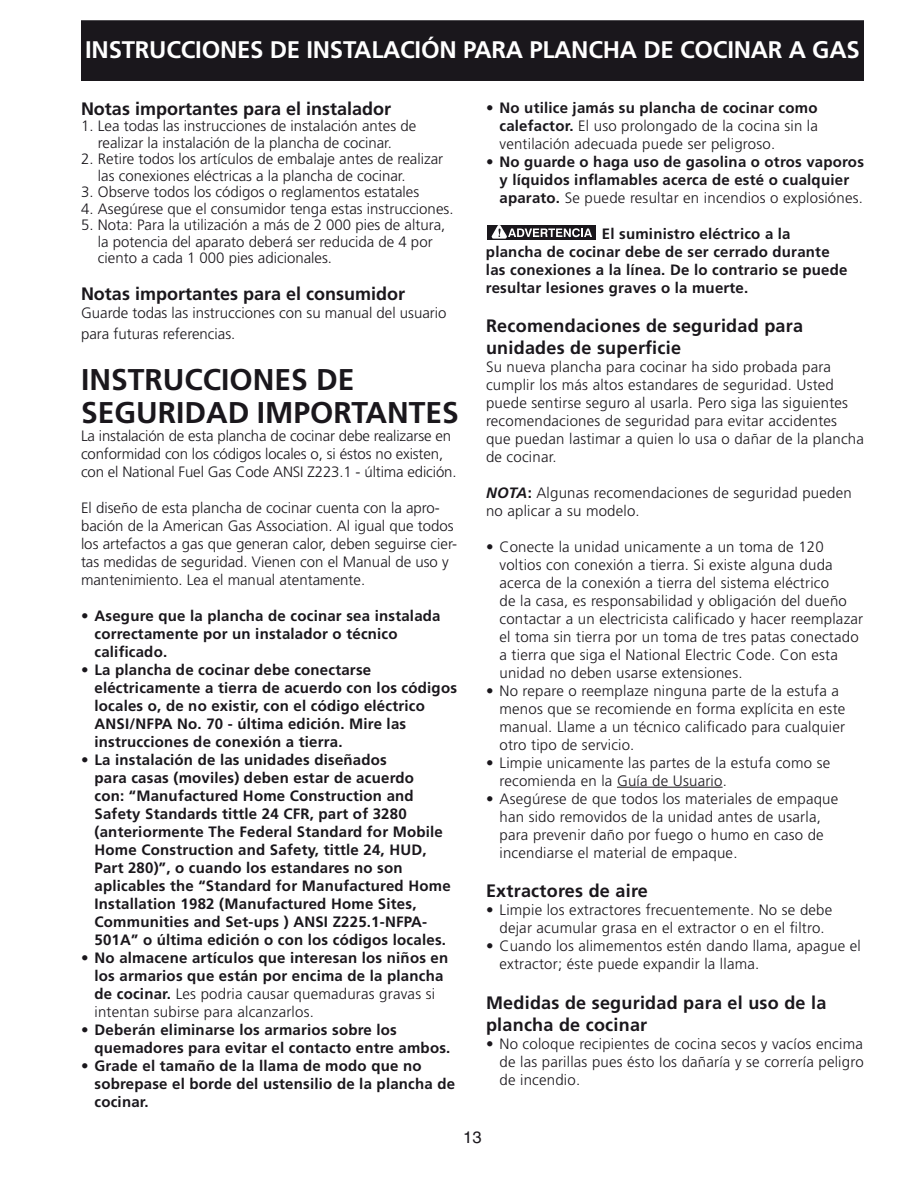
<style>
.page{position:relative;width:918px;height:1188px;background:#fff}
.page>*{position:absolute;margin:0;border:0;box-sizing:border-box;transform-origin:0 0}
.t1{font:700 30px/33px "Frutiger";color:#1a171c}
.t2{font:700 24px "Frutiger";letter-spacing:-.01em;color:#fff}
.t3{font:700 18px/21.6px "Frutiger";letter-spacing:.015em;color:#1a171c}
.t4{font:16.5px "Helvetica";color:#1a171c}
.t5{font:300 15px/18px "Frutiger";letter-spacing:.015em;color:#1a171c}
.t6{font:700 15px/18px "Frutiger";letter-spacing:.015em;color:#1a171c}
.t7{font:300 15px/18px "Frutiger";letter-spacing:-.01em;color:#1a171c}
.s1{font-weight:300}
.s2{font-weight:700}
.s3{font-weight:700;font-style:italic}
</style>
<div class="page">
<div style="left:82px;top:21px;width:781px;height:59px;background:#1a171c"></div>
<div style="left:81px;top:20px;width:783px;height:61px;border:2px solid #1a171c"></div>
<hr style="left:617px;top:787px;width:106px;height:1px;background:#1a171c">
<div style="left:488px;top:225px;width:108px;height:15px;background:#1a171c"></div>
<svg style="left:491px;top:225px;width:101px;height:14px"></svg>
<h2 class="t2" style="left:85px;top:35px;width:776px">INSTRUCCIONES DE INSTALACIÓN PARA PLANCHA DE COCINAR A GAS</h2>
<p class="t3" style="left:81px;top:98px;width:312px">Notas importantes para el instalador</p>
<p class="t5" style="left:81px;top:118px;width:337px;line-height:16.5px;text-align:center">1. Lea todas las instrucciones de instalación antes de realizar la instalación de la plancha de cocinar.</p>
<p class="t5" style="left:98px;top:151px;width:347px;line-height:16.5px;text-indent:-17px">2. Retire todos los artículos de embalaje antes de realizar las conexiones eléctricas a la plancha de cocinar.</p>
<p class="t5" style="left:81px;top:183px;width:340px">3. Observe todos los códigos o reglamentos estatales</p>
<p class="t5" style="left:81px;top:200px;width:374px">4. Asegúrese que el consumidor tenga estas instrucciones.</p>
<p class="t5" style="left:98px;top:217px;width:349px;line-height:16.5px;text-indent:-17px">5. Nota: Para la utilización a más de 2 000 pies de altura, la potencia del aparato deberá ser reducida de 4 por ciento a cada 1 000 pies adicionales.</p>
<p class="t3" style="left:81px;top:283px;width:326px">Notas importantes para el consumidor</p>
<p class="t5" style="left:81px;top:302px;width:367px;line-height:21.6px">Guarde todas las instrucciones con su manual del usuario para futuras referencias.</p>
<h1 class="t1" style="left:81px;top:363px;width:379px">INSTRUCCIONES DE<br>SEGURIDAD IMPORTANTES</h1>
<p class="t7" style="left:81px;top:427px;width:377px">La instalación de esta plancha de cocinar debe realizarse en conformidad con los códigos locales o, si éstos no existen, con el National Fuel Gas Code ANSI Z223.1 - última edición.</p>
<p class="t5" style="left:81px;top:499px;width:378px">El diseño de esta plancha de cocinar cuenta con la apro&shy;bación de la American Gas Association. Al igual que todos los artefactos a gas que generan calor, deben seguirse cier&shy;tas medidas de seguridad. Vienen con el Manual de uso y mantenimiento. Lea el manual atentamente.</p>
<p class="t6" style="left:94px;top:607px;width:348px;text-indent:-14px"><span class="s1">•</span> Asegure que la plancha de cocinar sea instalada correctamente por un instalador o técnico calificado.</p>
<p class="t6" style="left:95px;top:661px;width:364px;text-indent:-14px">• La plancha de cocinar debe conectarse eléctricamente a tierra de acuerdo con los códigos locales o, de no existir, con el código eléctrico ANSI/NFPA No. 70 - última edición. Mire las instrucciones de conexión a tierra.</p>
<p class="t6" style="left:95px;top:751px;width:358px;text-indent:-14px">• La instalación de las unidades diseñados<br>para casas (moviles) deben estar de acuerdo<br>con: “Manufactured Home Construction and Safety Standards tittle 24 CFR, part of 3280 (anteriormente The Federal Standard for Mobile Home Construction and Safety, tittle 24, HUD, Part 280)”, o cuando los estandares no son aplicables the “Standard for Manufactured Home Installation 1982 (Manufactured Home Sites, Communities and Set-ups ) ANSI Z225.1-NFPA-501A” o última edición o con los códigos locales.</p>
<p class="t6" style="left:95px;top:949px;width:355px;text-indent:-14px"><span class="s1">•</span> No almacene artículos que interesan los niños en los armarios que están por encima de la plancha de cocinar. <span class="s1">Les podria causar quemaduras gravas si intentan subirse para alcanzarlos.</span></p>
<p class="t6" style="left:95px;top:1021px;width:357px;text-indent:-14px"><span class="s1">•</span> Deberán eliminarse los armarios sobre los quemadores para evitar el contacto entre ambos.</p>
<p class="t6" style="left:95px;top:1057px;width:362px;text-indent:-14px"><span class="s1">•</span> Grade el tamaño de la llama de modo que no sobrepase el borde del ustensilio de la plancha de cocinar.</p>
<p class="t5" style="left:500px;top:99px;width:320px;text-align:justify;text-indent:-14px">• <span class="s2">No utilice jamás su plancha de cocinar como calefactor.</span> El uso prolongado de la cocina sin la ventilación adecuada puede ser peligroso.</p>
<p class="t6" style="left:500px;top:152px;width:366px;text-indent:-14px"><span class="s1">•</span> No guarde o haga uso de gasolina o otros vaporos y líquidos inflamables acerca de esté o cualquier aparato. <span class="s1">Se puede resultar en incendios o explosiónes.</span></p>
<p class="t6" style="left:486px;top:224px;width:363px;text-indent:116px">El suministro eléctrico a la plancha de cocinar debe de ser cerrado durante las conexiones a la línea. De lo contrario se puede resultar lesiones graves o la muerte.</p>
<p class="t3" style="left:486px;top:315px;width:319px">Recomendaciones de seguridad para unidades de superficie</p>
<p class="t5" style="left:486px;top:358px;width:379px">Su nueva plancha para cocinar ha sido probada para cumplir los más altos estandares de seguridad. Usted puede sentirse seguro al usarla. Pero siga las siguientes recomendaciones de seguridad para evitar accidentes que puedan lastimar a quien lo usa o dañar de la plancha de cocinar.</p>
<p class="t5" style="left:486px;top:484px;width:367px"><span class="s3">NOTA</span><span class="s2">:</span> Algunas recomendaciones de seguridad pueden no aplicar a su modelo.</p>
<p class="t5" style="left:500px;top:538px;width:365px;text-indent:-14px">• Conecte la unidad unicamente a un toma de 120 voltios con conexión a tierra. Si existe alguna duda acerca de la conexión a tierra del sistema eléctrico<br>de la casa, es responsabilidad y obligación del dueño contactar a un electricista calificado y hacer reemplazar el toma sin tierra por un toma de tres patas conectado a tierra que siga el National Electric Code. Con esta unidad no deben usarse extensiones.</p>
<p class="t5" style="left:500px;top:682px;width:347px;text-indent:-14px">• No repare o reemplaze ninguna parte de la estufa a menos que se recomiende en forma explícita en este manual. Llame a un técnico calificado para cualquier otro tipo de servicio.</p>
<p class="t5" style="left:500px;top:754px;width:332px;text-indent:-14px">• Limpie unicamente las partes de la estufa como se recomienda en la Guía de Usuario.</p>
<p class="t5" style="left:500px;top:790px;width:340px;text-indent:-14px">• Asegúrese de que todos los materiales de empaque han sido removidos de la unidad antes de usarla, para prevenir daño por fuego o humo en caso de incendiarse el material de empaque.</p>
<p class="t3" style="left:486px;top:880px;width:163px">Extractores de aire</p>
<p class="t5" style="left:486px;top:901px;width:348px;text-align:center">• Limpie los extractores frecuentemente. No se debe dejar acumular grasa en el extractor o en el filtro.</p>
<p class="t5" style="left:500px;top:937px;width:363px;text-indent:-14px">• Cuando los alimementos estén dando llama, apague el extractor; éste puede expandir la llama.</p>
<p class="t3" style="left:486px;top:992px;width:342px">Medidas de seguridad para el uso de la plancha de cocinar</p>
<p class="t5" style="left:500px;top:1035px;width:366px;text-align:justify;text-indent:-14px">• No coloque recipientes de cocina secos y vacíos encima de las parillas pues ésto los dañaría y se correría peligro de incendio.</p>
<p class="t4" style="left:463px;top:1128px;width:20px">13</p>
</div>
